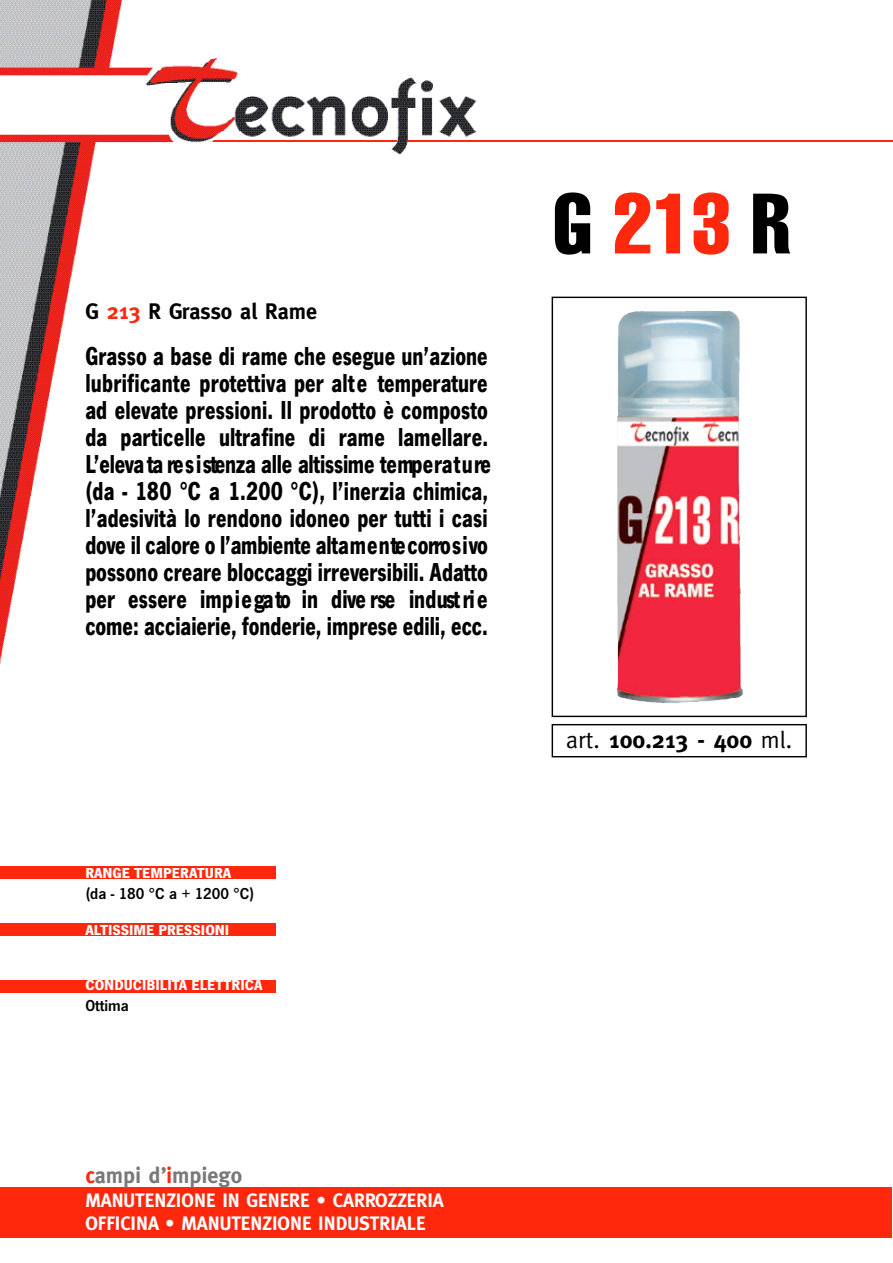
<style>
.page{position:relative;width:893px;height:1263px;background:#fff}
.page>*{position:absolute;margin:0;border:0;box-sizing:border-box;transform-origin:0 0}
.t1{font:extra-condensed 84px "Helvetica";color:#ff280d}
.t2{font:700 27px/27px "News Got T";color:#000;text-align:justify;scale:.78 1}
.t3{font:700 24px "Meta";color:#000}
.t4{font:700 22.5px "Meta";color:#000}
.t5{font:700 22.5px "Meta";color:#797979}
.t6{font:700 19.5px/23.4px "Meta";color:#fff}
.t7{font:600 16.5px "News Got T";color:#000}
.t8{font:700 15px "News Got T";color:#fff}
.s1{color:#ff280d}
.s2{color:#000}
.s3{font-weight:400}
</style>
<div class="page">
<hr style="left:171px;top:140px;width:722px;height:2px;background:#ff280d">
<img style="left:0;top:10px;width:778px;height:748px">
<svg style="left:552px;top:297px;width:255px;height:420px"></svg>
<svg style="left:552px;top:724px;width:255px;height:33px"></svg>
<div style="left:0;top:1187px;width:892px;height:51px;background:#ff280d"></div>
<div style="left:0;top:867px;width:275px;height:12px;background:#ff280d"></div>
<div style="left:0;top:923px;width:275px;height:13px;background:#ff280d"></div>
<div style="left:0;top:980px;width:275px;height:13px;background:#ff280d"></div>
<p class="t4" style="left:85px;top:302px;width:233px">G <span class="s1">213</span> R Grasso al Rame</p>
<p class="t2" style="left:85px;top:345px;width:521px">Grasso a base di rame che esegue un’azione lubrificante protettiva per alte temperature ad elevate pressioni. Il prodotto è composto da particelle ultrafine di rame lamellare .<br>L’e leva ta re s i stenza alle altissime te mp e ra t u re (da - 180 °C a 1.200 °C), l’inerzia chimica, l’adesività lo rendono idoneo per tutti i casi d ove il calore o l’ambiente alta m e n tecorro s ivo possono creare bloccaggi irreversibili. Adatto per essere imp i e ga to in dive rse indust ri e come: acciaierie, fonderie, imprese edili, ecc.</p>
<p class="t8" style="left:85px;top:868px;width:147px">RANGE TEMPERATURA</p>
<p class="t7" style="left:85px;top:888px;width:171px">(da - 180 °C a + 1200 °C)</p>
<p class="t8" style="left:85px;top:925px;width:145px">ALTISSIME PRESSIONI</p>
<p class="t8" style="left:85px;top:980px;width:179px">CONDUCIBILITÁ ELETTRICA</p>
<p class="t7" style="left:85px;top:1000px;width:45px">Ottima</p>
<p class="t5" style="left:85px;top:1165px;width:158px"><span class="s1">c</span>ampi d’<span class="s1">i</span>mpiego</p>
<p class="t6" style="left:85px;top:1190px;width:360px">MANUTENZIONE IN GENERE • CARROZZERIA<br>OFFICINA • MANUTENZIONE INDUSTRIALE</p>
<h1 class="t1" style="left:553px;top:194px;width:239px"><span class="s2">G</span> 213 <span class="s2">R</span></h1>
<p class="t3" style="left:566px;top:729px;width:228px"><span class="s3">art.</span> 100.213 - 400 <span class="s3">ml.</span></p>
</div>
